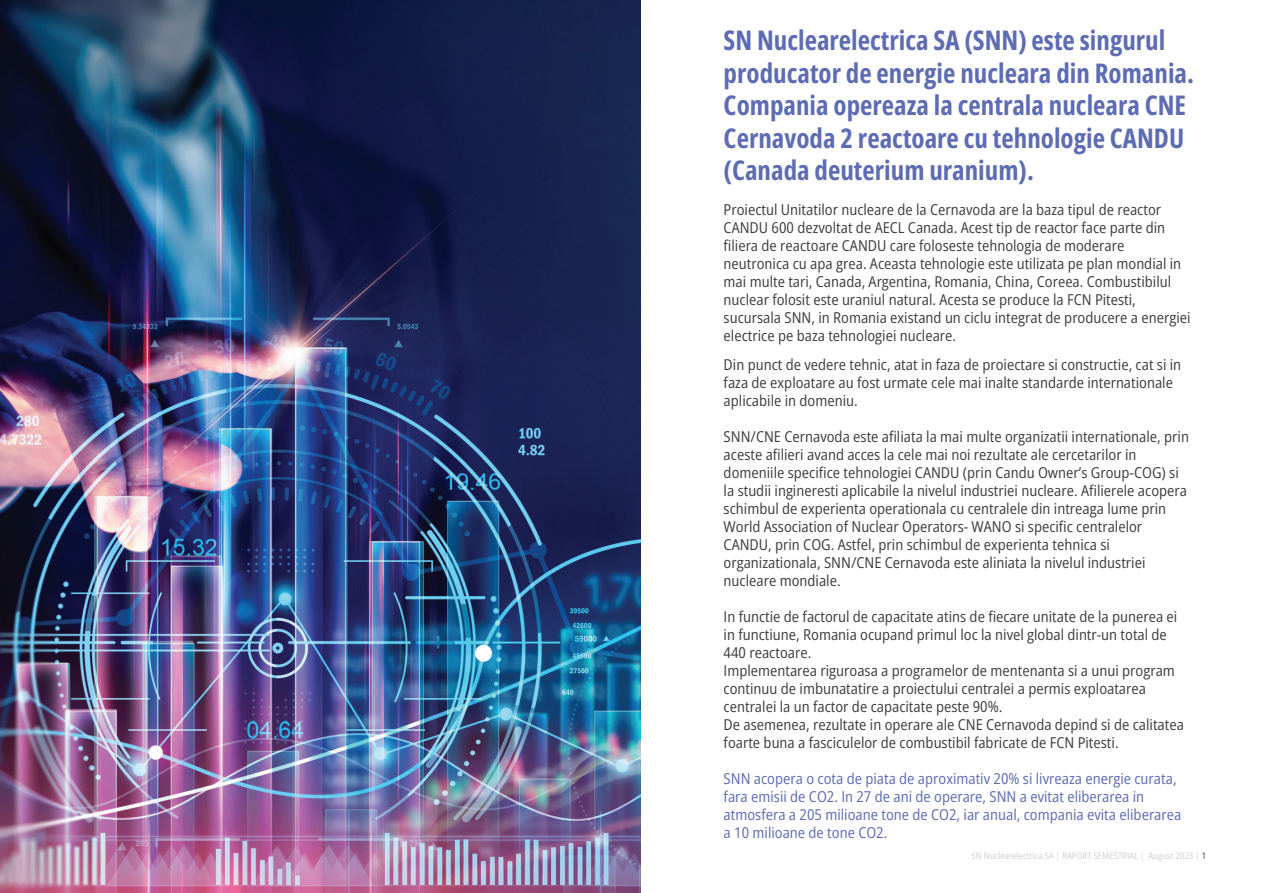
<style>
.page{position:relative;width:1277px;height:893px;background:#fff}
.page>*{position:absolute;margin:0;border:0;box-sizing:border-box;transform-origin:0 0}
.t1{font:700 27px/32.4px "Open Sans Condensed";color:#5d6cb3}
.t2{font:semi-condensed 15px/18px "Open Sans";color:#3e3e3f}
.t3{font:semi-condensed 15px/18px "Open Sans";color:#5d6cb3}
.t4{font:semi-condensed 9px "Open Sans";color:#cecfd1}
.s1{color:#3e3e3f}
</style>
<div class="page">
<img style="left:0;top:0;width:641px;height:893px">
<h1 class="t1" style="left:724px;top:24px;width:472px">SN Nuclearelectrica SA (SNN) este singurul producator de energie nucleara din Romania.<br>Compania opereaza la centrala nucleara CNE Cernavoda 2 reactoare cu tehnologie CANDU (Canada deuterium uranium).</h1>
<p class="t2" style="left:724px;top:200px;width:468px">Proiectul Unitatilor nucleare de la Cernavoda are la baza tipul de reactor CANDU 600 dezvoltat de AECL Canada. Acest tip de reactor face parte din filiera de reactoare CANDU care foloseste tehnologia de moderare neutronica cu apa grea. Aceasta tehnologie este utilizata pe plan mondial in mai multe tari, Canada, Argentina, Romania, China, Coreea. Combustibilul nuclear folosit este uraniul natural. Acesta se produce la FCN Pitesti, sucursala SNN, in Romania existand un ciclu integrat de producere a energiei electrice pe baza tehnologiei nucleare.</p>
<p class="t2" style="left:724px;top:355px;width:459px">Din punct de vedere tehnic, atat in faza de proiectare si constructie, cat si in faza de exploatare au fost urmate cele mai inalte standarde internationale aplicabile in domeniu.</p>
<p class="t2" style="left:724px;top:427px;width:467px">SNN/CNE Cernavoda este afiliata la mai multe organizatii internationale, prin aceste afilieri avand acces la cele mai noi rezultate ale cercetarilor in domeniile specifice tehnologiei CANDU (prin Candu Owner’s Group-COG) si la studii ingineresti aplicabile la nivelul industriei nucleare. Afilierele acopera schimbul de experienta operationala cu centralele din intreaga lume prin World Association of Nuclear Operators- WANO si specific centralelor CANDU, prin COG. Astfel, prin schimbul de experienta tehnica si organizationala, SNN/CNE Cernavoda este aliniata la nivelul industriei nucleare mondiale.</p>
<p class="t2" style="left:724px;top:607px;width:462px">In functie de factorul de capacitate atins de fiecare unitate de la punerea ei in functiune, Romania ocupand primul loc la nivel global dintr-un total de 440 reactoare.<br>Implementarea riguroasa a programelor de mentenanta si a unui program continuu de imbunatatire a proiectului centralei a permis exploatarea centralei la un factor de capacitate peste 90%.<br>De asemenea, rezultate in operare ale CNE Cernavoda depind si de calitatea foarte buna a fasciculelor de combustibil fabricate de FCN Pitesti.</p>
<p class="t3" style="left:724px;top:769px;width:459px">SNN acopera o cota de piata de aproximativ 20% si livreaza energie curata, fara emisii de CO2. In 27 de ani de operare, SNN a evitat eliberarea in atmosfera a 205 milioane tone de CO2, iar anual, compania evita eliberarea a 10 milioane de tone CO2.</p>
<p class="t4" style="left:971px;top:850px;width:236px">SN Nuclearelectrica SA | RAPORT SEMESTRIAL | August 2023 | <span class="s1">1</span></p>
</div>
